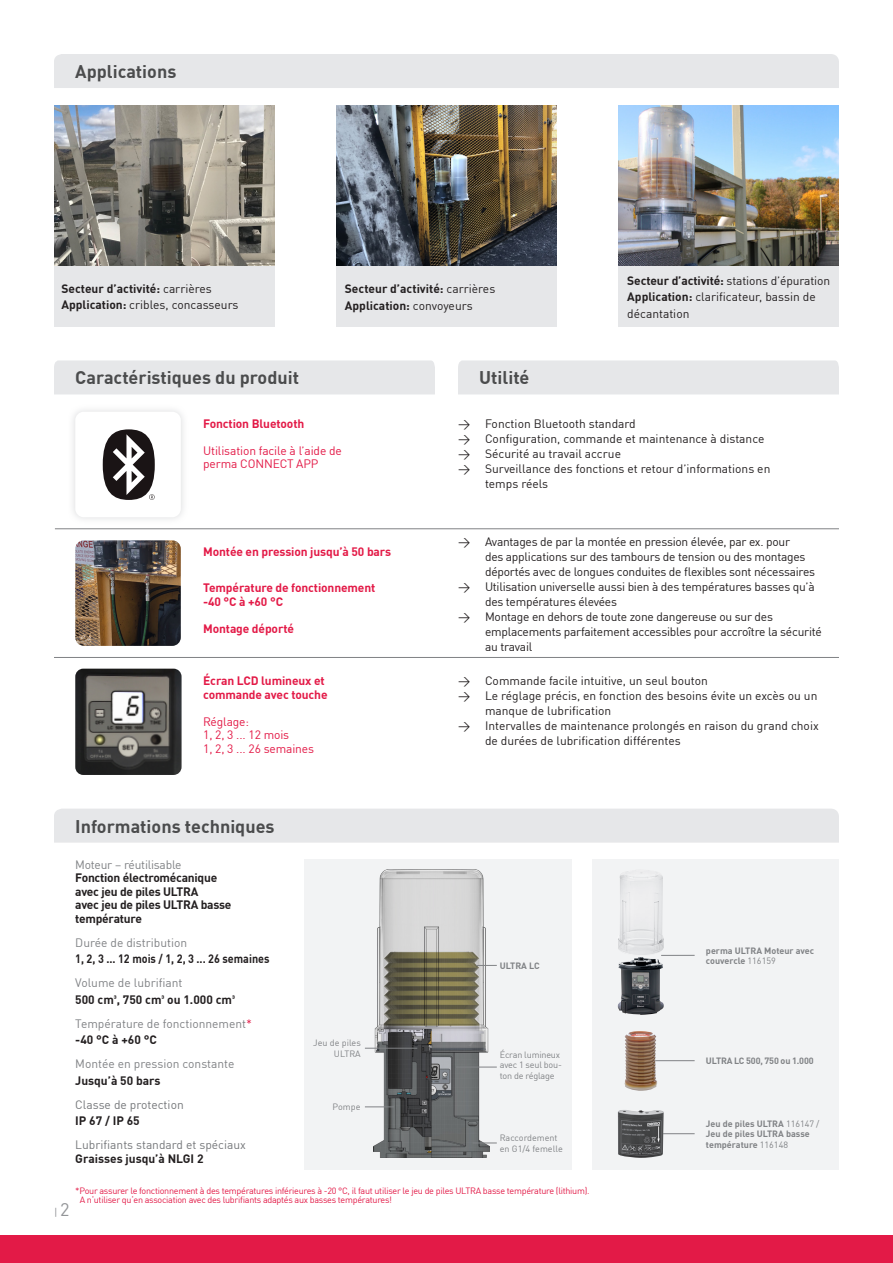
<style>
.page{position:relative;width:893px;height:1263px;background:#fff}
.page>*{position:absolute;margin:0;border:0;box-sizing:border-box;transform-origin:0 0}
._13pt_bold_85grau{font:700 18px "DIN Pro";color:#4b4c4d}
._9pt_reg_100_schwarz{font:12px/15px "DIN Pro";letter-spacing:-.015em;color:#231f20}
._9pt_reg_100_schwarz-2{font:700 12px/13.5px "DIN Pro";letter-spacing:-.01em;color:#e31a47}
._9pt_reg_100_schwarz-3{font:700 12px/16.5px "DIN Pro";color:#231f20}
._9pt_bold_100_schwar{font:12px "DIN Pro";color:#808285}
._9pt_bold_100_schwar-2{font:700 12px/13.5px "DIN Pro";letter-spacing:-.02em;color:#231f20}
._9pt_reg_100_schwarz-4{font:12px/13.5px "DIN Pro";letter-spacing:-.01em;color:#e31a47}
._9pt_bold_100_schwar-3{font:700 12px "DIN Pro";color:#231f20}
._9pt_bold_100_schwar-4{font:12px/24px "DIN Pro";color:#76787b}
._9pt_bold_100_schwar-5{font:700 12px "DIN Pro";color:#231f20;scale:.9 1}
._9pt_bold_100_schwar-6{font:12px "DIN Pro";letter-spacing:-.02em;color:#808285}
.t1{font:10.5px "DIN Pro";color:#939598}
._6_5_reg_rot{font:9px "DIN Pro";letter-spacing:-.03em;color:#e31a47}
.Technische_Daten__bo{font:700 9px/10.5px "DIN Pro";color:#808285}
.Technische_Daten__Be{font:9px/10.5px "DIN Pro";letter-spacing:-.015em;color:#808285}
.Technische_Daten__bo-2{font:700 9px "DIN Pro";letter-spacing:-.02em;color:#808285}
.s1{font-weight:400}
.s2{font-weight:700}
.s3{color:#e31a47}
.s4{font-weight:700;color:#231f20}
.s5{font-size:18px}
</style>
<div class="page">
<div style="left:304px;top:860px;width:268px;height:310px;background:#f2f3f4"></div>
<div style="left:592px;top:860px;width:247px;height:310px;background:#f2f3f4"></div>
<div style="left:54px;top:54px;width:785px;height:34px;background:#e6e7e9"></div>
<div style="left:458px;top:360px;width:381px;height:34px;background:#e6e7e9"></div>
<div style="left:54px;top:360px;width:381px;height:34px;background:#e6e7e9"></div>
<img style="left:75px;top:669px;width:107px;height:106px">
<img style="left:75px;top:540px;width:106px;height:106px">
<div style="left:68px;top:404px;width:120px;height:121px;background:#f8f8f8"></div>
<div style="left:75px;top:412px;width:106px;height:105px;background:#fff;border-radius:9px"></div>
<svg style="left:103px;top:429px;width:52px;height:71px"></svg>
<hr style="left:54px;top:657px;width:785px;height:1px;background:#808285">
<img style="left:624px;top:1031px;width:34px;height:60px">
<img style="left:618px;top:1110px;width:46px;height:48px">
<img style="left:373px;top:869px;width:116px;height:289px">
<img style="left:618px;top:871px;width:46px;height:144px">
<hr style="left:55px;top:528px;width:784px;height:1px;background:#808285">
<div style="left:0;top:1235px;width:893px;height:28px;background:#e31a47"></div>
<div style="left:54px;top:809px;width:785px;height:34px;background:#e6e7e9"></div>
<img style="left:619px;top:105px;width:220px;height:162px">
<div style="left:619px;top:267px;width:220px;height:60px;background:#e6e7e9"></div>
<img style="left:336px;top:105px;width:221px;height:162px">
<div style="left:336px;top:267px;width:221px;height:60px;background:#e6e7e9"></div>
<img style="left:54px;top:105px;width:220px;height:162px">
<div style="left:54px;top:267px;width:220px;height:60px;background:#e6e7e9"></div>
<hr style="left:655px;top:1060px;width:40px;height:1px;background:#808285">
<hr style="left:661px;top:955px;width:34px;height:1px;background:#808285">
<hr style="left:663px;top:1133px;width:32px;height:1px;background:#808285">
<svg style="left:476px;top:965px;width:21px;height:1px"></svg>
<hr style="left:456px;top:1067px;width:41px;height:1px;background:#808285">
<hr style="left:365px;top:1048px;width:52px;height:1px;background:#808285">
<svg style="left:365px;top:1106px;width:29px;height:1px"></svg>
<svg style="left:473px;top:1142px;width:24px;height:1px"></svg>
<p class="_13pt_bold_85grau" style="left:75px;top:57px;width:103px">Applications</p>
<p class="_9pt_reg_100_schwarz-3" style="left:61px;top:280px;width:179px">Secteur d’activité: <span class="s1">carrières<br></span>Application: <span class="s1">cribles, concasseurs</span></p>
<p class="_9pt_reg_100_schwarz-3" style="left:345px;top:280px;width:152px">Secteur d’activité: <span class="s1">carrières<br></span>Application: <span class="s1">convoyeurs</span></p>
<p class="_13pt_bold_85grau" style="left:75px;top:364px;width:225px">Caractéristiques du produit</p>
<p class="_13pt_bold_85grau" style="left:479px;top:364px;width:52px">Utilité</p>
<p class="_9pt_reg_100_schwarz" style="left:627px;top:272px;width:204px"><span class="s2">Secteur d’activité:</span> stations d’épuration</p>
<p class="_9pt_reg_100_schwarz" style="left:627px;top:288px;width:190px;line-height:16.5px"><span class="s2">Application:</span> clarificateur, bassin de décantation</p>
<p class="_9pt_reg_100_schwarz-2" style="left:203px;top:416px;width:103px">Fonction Bluetooth</p>
<p class="_9pt_reg_100_schwarz-4" style="left:203px;top:443px;width:140px">Utilisation facile à l’aide de perma CONNECT APP</p>
<p class="_9pt_reg_100_schwarz-2" style="left:203px;top:545px;width:189px">Montée en pression jusqu’à 50 bars</p>
<p class="_9pt_reg_100_schwarz-2" style="left:203px;top:581px;width:174px">Température de fonctionnement -40 °C à +60 °C</p>
<p class="_9pt_reg_100_schwarz-2" style="left:203px;top:621px;width:92px">Montage déporté</p>
<p class="_9pt_reg_100_schwarz-2" style="left:203px;top:673px;width:123px">Écran LCD lumineux et</p>
<p class="_9pt_reg_100_schwarz-2" style="left:203px;top:687px;width:126px">commande avec touche</p>
<p class="_9pt_reg_100_schwarz-4" style="left:203px;top:714px;width:47px">Réglage:</p>
<p class="_9pt_reg_100_schwarz-4" style="left:203px;top:727px;width:88px">1, 2, 3 ... 12 mois</p>
<p class="_9pt_reg_100_schwarz-4" style="left:203px;top:741px;width:112px">1, 2, 3 ... 26 semaines</p>
<p class="_13pt_bold_85grau" style="left:75px;top:812px;width:201px">Informations techniques</p>
<p class="_9pt_reg_100_schwarz" style="left:458px;top:415px;width:179px">→ Fonction Bluetooth standard</p>
<p class="_9pt_reg_100_schwarz" style="left:458px;top:430px;width:308px">→ Configuration, commande et maintenance à distance</p>
<p class="_9pt_reg_100_schwarz" style="left:458px;top:445px;width:164px">→ Sécurité au travail accrue</p>
<p class="_9pt_reg_100_schwarz" style="left:485px;top:460px;width:287px;text-indent:-27px">→ Surveillance des fonctions et retour d’informations en temps réels</p>
<p class="_9pt_reg_100_schwarz" style="left:485px;top:533px;width:332px;text-indent:-27px">→ Avantages de par la montée en pression élevée, par ex. pour<br>des applications sur des tambours de tension ou des montages déportés avec de longues conduites de flexibles sont nécessaires</p>
<p class="_9pt_reg_100_schwarz" style="left:485px;top:578px;width:331px;text-indent:-27px">→ Utilisation universelle aussi bien à des températures basses qu’à des températures élevées</p>
<p class="_9pt_reg_100_schwarz" style="left:485px;top:608px;width:338px;text-indent:-27px">→ Montage en dehors de toute zone dangereuse ou sur des emplacements parfaitement accessibles pour accroître la sécurité au travail</p>
<p class="_9pt_reg_100_schwarz" style="left:458px;top:672px;width:251px">→ Commande facile intuitive, un seul bouton</p>
<p class="_9pt_reg_100_schwarz" style="left:485px;top:687px;width:334px;text-indent:-27px">→ Le réglage précis, en fonction des besoins évite un excès ou un manque de lubrification</p>
<p class="_9pt_reg_100_schwarz" style="left:485px;top:717px;width:335px;text-indent:-27px">→ Intervalles de maintenance prolongés en raison du grand choix de durées de lubrification différentes</p>
<p class="_9pt_bold_100_schwar-6" style="left:75px;top:855px;width:108px">Moteur – réutilisable</p>
<p class="_9pt_bold_100_schwar-2" style="left:75px;top:870px;width:144px">Fonction électromécanique</p>
<p class="_9pt_bold_100_schwar-2" style="left:75px;top:884px;width:125px">avec jeu de piles ULTRA</p>
<p class="_9pt_bold_100_schwar-2" style="left:75px;top:897px;width:158px">avec jeu de piles ULTRA basse température</p>
<p class="_9pt_bold_100_schwar" style="left:75px;top:933px;width:114px">Durée de distribution</p>
<p class="_9pt_bold_100_schwar-5" style="left:75px;top:949px;width:217px">1, 2, 3 ... 12 mois / 1, 2, 3 ... 26 semaines</p>
<p class="_9pt_bold_100_schwar" style="left:75px;top:974px;width:109px">Volume de lubrifiant</p>
<p class="_9pt_bold_100_schwar-3" style="left:75px;top:990px;width:161px">500 cm³, 750 cm³ ou 1.000 cm³</p>
<p class="_9pt_bold_100_schwar" style="left:75px;top:1014px;width:178px">Température de fonctionnement<span class="s3">*</span></p>
<p class="_9pt_bold_100_schwar-2" style="left:75px;top:1032px;width:83px">-40 °C à +60 °C</p>
<p class="_9pt_bold_100_schwar" style="left:75px;top:1055px;width:161px">Montée en pression constante</p>
<p class="_9pt_bold_100_schwar-3" style="left:75px;top:1071px;width:87px">Jusqu’à 50 bars</p>
<p class="_9pt_bold_100_schwar-4" style="left:75px;top:1092px;width:110px">Classe de protection</p>
<p class="_9pt_bold_100_schwar-4" style="left:75px;top:1108px;width:172px"><span class="s4">IP 67 / IP 65<br></span>Lubrifiants standard et spéciaux</p>
<p class="_9pt_bold_100_schwar-3" style="left:75px;top:1149px;width:130px">Graisses jusqu’à NLGI 2</p>
<p class="_6_5_reg_rot" style="left:75px;top:1184px;width:516px">*Pour assurer le fonctionnement à des températures inférieures à -20 °C, il faut utiliser le jeu de piles ULTRA basse température (lithium).</p>
<p class="_6_5_reg_rot" style="left:80px;top:1193px;width:314px">A n‘utiliser qu‘en association avec des lubrifiants adaptés aux basses températures!</p>
<p class="Technische_Daten__bo" style="left:500px;top:959px;width:41px">ULTRA LC</p>
<p class="Technische_Daten__Be" style="left:313px;top:1037px;width:49px;text-align:right">Jeu de piles<br>ULTRA</p>
<p class="Technische_Daten__Be" style="left:500px;top:1049px;width:64px">Écran lumineux avec 1 seul bou&shy;ton de réglage</p>
<p class="Technische_Daten__Be" style="left:333px;top:1101px;width:29px">Pompe</p>
<p class="Technische_Daten__Be" style="left:500px;top:1132px;width:64px">Raccordement en G1/4 femelle</p>
<p class="t1" style="left:54px;top:1204px;width:17px">| <span class="s5">2</span></p>
<p class="Technische_Daten__bo" style="left:706px;top:944px;width:110px">perma ULTRA Moteur avec couvercle <span class="s1">116159</span></p>
<p class="Technische_Daten__bo-2" style="left:706px;top:1054px;width:109px">ULTRA LC 500, 750 ou 1.000</p>
<p class="Technische_Daten__bo" style="left:706px;top:1117px;width:115px">Jeu de piles ULTRA <span class="s1">116147 /</span></p>
<p class="Technische_Daten__bo" style="left:706px;top:1128px;width:105px">Jeu de piles ULTRA basse température <span class="s1">116148</span></p>
</div>
